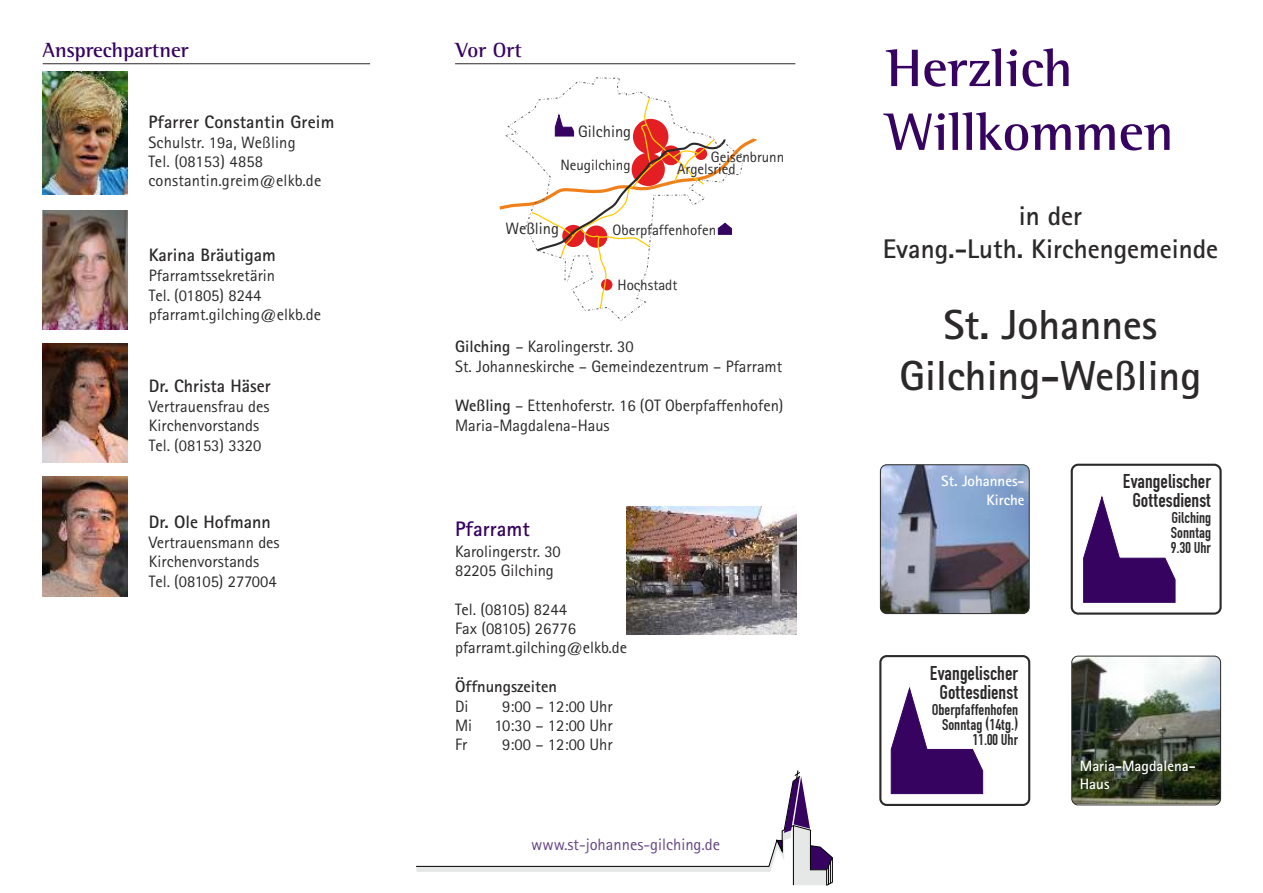
<style>
.page{position:relative;width:1263px;height:893px;background:#fff}
.page>*{position:absolute;margin:0;border:0;box-sizing:border-box;transform-origin:0 0}
.t1{font:700 54px/63.9px "Rotis Semi Serif";color:#360361}
.t2{font:42px/51.6px "Rotis Sans Serif Bold 65";color:#2b2929;text-align:center}
.t3{font:27px/33.2px "Rotis Sans Serif Bold 65";color:#2b2929;text-align:center}
.t4{font:21px/19px "DIN1451 Engschrift";color:#2b2929;text-align:center}
.t5{font:700 21px "Rotis Semi Serif";color:#360361}
.t6{font:21px "Rotis Sans Serif Bold 65";color:#360361}
.t7{font:18px "Rotis Sans Serif Bold 65";color:#2b2929}
.t8{font:16.5px/19.2px "Rotis Sans Serif 55";color:#2b2929}
.t9{font:16.5px/15px "DIN1451 Engschrift";color:#2b2929;text-align:justify}
.t10{font:16.5px "Rotis Sans Serif 55";color:#634585}
.t11{font:16.5px "Rotis Sans Serif Bold 65";color:#2b2929}
.t12{font:15px/12.3px "Rotis Sans Serif 55";color:#2b2929}
.t13{font:15px/18.5px "Rotis Sans Serif Bold 65";color:#fff}
.s1{font-family:"Rotis Sans Serif Bold 65"}
</style>
<div class="page">
<svg style="left:879px;top:464px;width:151px;height:151px;background:#7e879e"></svg>
<img style="left:1071px;top:655px;width:151px;height:151px">
<svg style="left:416px;top:770px;width:417px;height:116px"></svg>
<div style="left:1071px;top:464px;width:151px;height:151px;background:#fff;border:2px solid #2b2929;border-radius:6px"></div>
<div style="left:1071px;top:656px;width:150px;height:149px;border:1px solid #2b2929;border-radius:6px"></div>
<svg style="left:1083px;top:495px;width:93px;height:108px"></svg>
<div style="left:880px;top:465px;width:149px;height:149px;border:1px solid #2b2929;border-radius:6px"></div>
<div style="left:879px;top:655px;width:151px;height:151px;background:#fff;border:2px solid #2b2929;border-radius:6px"></div>
<svg style="left:890px;top:687px;width:93px;height:107px"></svg>
<hr style="left:43px;top:63px;width:327px;height:1px;background:#2b2929">
<hr style="left:455px;top:63px;width:340px;height:1px;background:#2b2929">
<img style="left:43px;top:72px;width:85px;height:122px">
<img style="left:43px;top:210px;width:85px;height:119px">
<img style="left:43px;top:343px;width:85px;height:120px">
<img style="left:43px;top:477px;width:85px;height:119px">
<img style="left:626px;top:507px;width:170px;height:127px">
<svg style="left:499px;top:96px;width:258px;height:214px"></svg>
<p class="t5" style="left:43px;top:38px;width:147px">Ansprechpartner</p>
<p class="t5" style="left:456px;top:38px;width:68px">Vor Ort</p>
<p class="t7" style="left:148px;top:114px;width:187px">Pfarrer Constantin Greim</p>
<p class="t8" style="left:148px;top:134px;width:174px">Schulstr. 19a, Weßling<br>Tel. (08153) 4858 constantin.greim@elkb.de</p>
<p class="t8" style="left:578px;top:123px;width:55px">Gilching</p>
<p class="t12" style="left:560px;top:160px;width:72px">Neugilching</p>
<p class="t12" style="left:677px;top:152px;width:109px;text-indent:34px">Geisenbrunn<br>Argelsried</p>
<p class="t7" style="left:149px;top:248px;width:128px">Karina Bräutigam</p>
<p class="t8" style="left:149px;top:267px;width:174px">Pfarramtssekretärin<br>Tel. (01805) 8244 pfarramt.gilching@elkb.de</p>
<p class="t7" style="left:149px;top:379px;width:123px">Dr. Christa Häser</p>
<p class="t8" style="left:149px;top:398px;width:122px">Vertrauensfrau des<br>Kirchenvorstands<br>Tel. (08153) 3320</p>
<p class="t7" style="left:149px;top:514px;width:124px">Dr. Ole Hofmann</p>
<p class="t8" style="left:149px;top:534px;width:132px">Vertrauensmann des<br>Kirchenvorstands<br>Tel. (08105) 277004</p>
<p class="t8" style="left:506px;top:220px;width:55px">Weßling</p>
<p class="t12" style="left:612px;top:225px;width:105px">Oberpfaffenhofen</p>
<p class="t12" style="left:617px;top:280px;width:61px">Hochstadt</p>
<p class="t8" style="left:455px;top:338px;width:329px"><span class="s1">Gilching</span> – Karolingerstr. 30<br>St. Johanneskirche – Gemeindezentrum – Pfarramt</p>
<p class="t8" style="left:455px;top:397px;width:330px"><span class="s1">Weßling</span> – Ettenhoferstr. 16 (OT Oberpfaffenhofen)<br>Maria-Magdalena-Haus</p>
<p class="t6" style="left:455px;top:520px;width:76px">Pfarramt</p>
<p class="t8" style="left:455px;top:543px;width:107px">Karolingerstr. 30<br>82205 Gilching</p>
<p class="t8" style="left:455px;top:601px;width:174px">Tel. (08105) 8244<br>Fax (08105) 26776 pfarramt.gilching@elkb.de</p>
<p class="t11" style="left:455px;top:680px;width:103px">Öffnungszeiten</p>
<p class="t8" style="left:455px;top:698px;width:15px">Di</p>
<p class="t8" style="left:502px;top:698px;width:112px">9:00 – 12:00 Uhr</p>
<p class="t8" style="left:455px;top:717px;width:19px">Mi</p>
<p class="t8" style="left:494px;top:717px;width:120px">10:30 – 12:00 Uhr</p>
<p class="t8" style="left:455px;top:736px;width:14px">Fr</p>
<p class="t8" style="left:502px;top:736px;width:112px">9:00 – 12:00 Uhr</p>
<p class="t10" style="left:531px;top:838px;width:191px">www.st-johannes-gilching.de</p>
<h1 class="t1" style="left:886px;top:36px;width:289px">Herzlich<br>Willkommen</h1>
<h3 class="t3" style="left:883px;top:201px;width:337px">in der<br>Evang.-Luth. Kirchengemeinde</h3>
<h2 class="t2" style="left:900px;top:302px;width:303px">St. Johannes<br>Gilching-Weßling</h2>
<p class="t13" style="left:941px;top:473px;width:85px;text-align:right">St. Johannes-<br>Kirche</p>
<p class="t4" style="left:930px;top:663px;width:90px">Evangelischer<br>Gottesdienst</p>
<p class="t9" style="left:932px;top:702px;width:88px;text-align:right">Oberpfaffenhofen<br>Sonntag (14tg.)<br>11.00 Uhr</p>
<p class="t4" style="left:1123px;top:471px;width:90px">Evangelischer<br>Gottesdienst</p>
<p class="t9" style="left:1171px;top:510px;width:42px">Gilching Sonntag 9.30 Uhr</p>
<p class="t13" style="left:1080px;top:757px;width:117px">Maria-Magdalena-<br>Haus</p>
</div>
